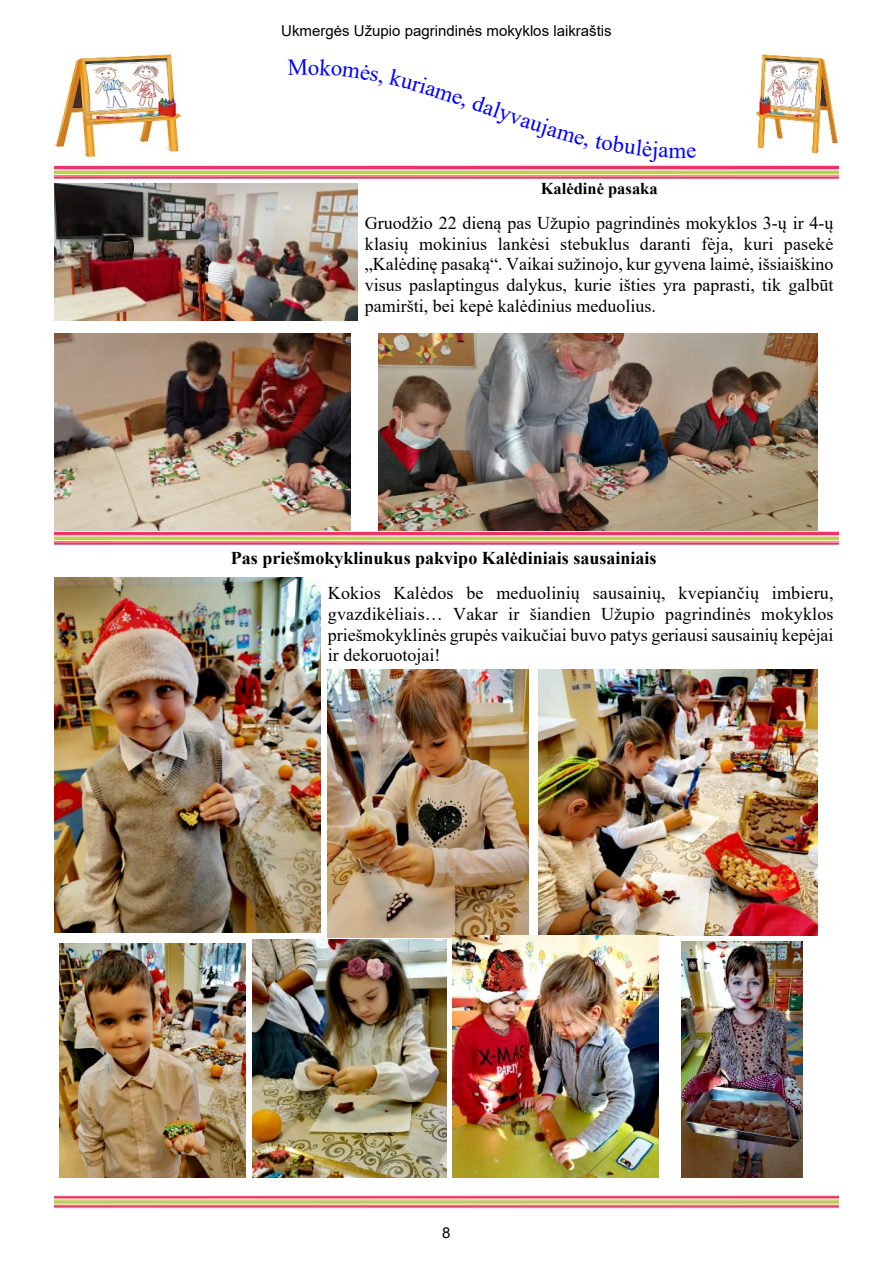
<style>
.page{position:relative;width:893px;height:1263px;background:#fff}
.page>*{position:absolute;margin:0;border:0;box-sizing:border-box;transform-origin:0 0}
.t1{font:22.95px "Times New Roman";color:#00f}
.t2{font:18px/20.7px "Times New Roman";color:#000;text-align:justify}
.t3{font:700 18px "Times New Roman";color:#000}
.t4{font:700 16.5px "Times New Roman";color:#000}
.t5{font:15px "Arial";color:#000}
</style>
<div class="page">
<img style="left:54px;top:531px;width:785px;height:15px">
<img style="left:757px;top:54px;width:82px;height:103px">
<img style="left:54px;top:54px;width:127px;height:104px">
<img style="left:54px;top:165px;width:785px;height:14px">
<img style="left:54px;top:1195px;width:785px;height:14px">
<img style="left:54px;top:184px;width:303px;height:136px">
<img style="left:54px;top:333px;width:296px;height:198px">
<img style="left:379px;top:333px;width:439px;height:198px">
<img style="left:54px;top:577px;width:266px;height:355px">
<img style="left:328px;top:670px;width:201px;height:267px">
<img style="left:538px;top:669px;width:280px;height:266px">
<img style="left:59px;top:943px;width:187px;height:234px">
<img style="left:253px;top:939px;width:193px;height:238px">
<img style="left:453px;top:935px;width:205px;height:242px">
<img style="left:681px;top:942px;width:121px;height:235px">
<p class="t5" style="left:281px;top:25px;width:332px">Ukmergės Užupio pagrindinės mokyklos laikraštis</p>
<p class="t1" style="left:456px;top:87px;width:84px;rotate:19deg">e, dalyva</p>
<p class="t1" style="left:668px;top:142px;width:19px">m</p>
<p class="t4" style="left:541px;top:182px;width:119px">Kalėdinė pasaka</p>
<p class="t2" style="left:365px;top:214px;width:470px">Gruodžio 22 dieną pas Užupio pagrindinės mokyklos 3-ų ir 4-ų klasių mokinius lankėsi stebuklus daranti fėja, kuri pasekė „Kalėdinę pasaką“. Vaikai sužinojo, kur gyvena laimė, išsiaiškino visus paslaptingus dalykus, kurie išties yra paprasti, tik galbūt pamiršti, bei kepė kalėdinius meduolius.</p>
<p class="t3" style="left:231px;top:551px;width:427px">Pas priešmokyklinukus pakvipo Kalėdiniais sausainiais</p>
<p class="t2" style="left:328px;top:585px;width:507px">Kokios Kalėdos be meduolinių sausainių, kvepiančių imbieru, gvazdikėliais… Vakar ir šiandien Užupio pagrindinės mokyklos priešmokyklinės grupės vaikučiai buvo patys geriausi sausainių kepėjai ir dekoruotojai!</p>
<p class="t5" style="left:442px;top:1227px;width:10px">8</p>
</div>
